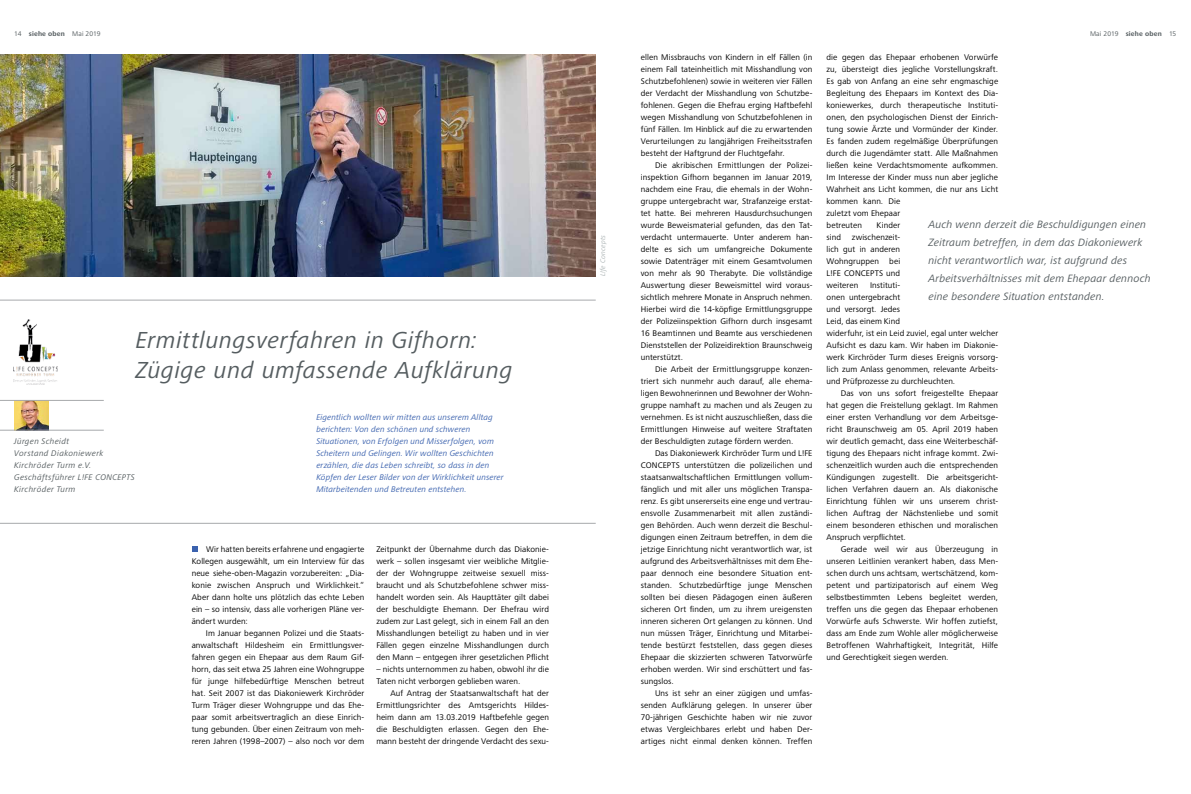
<style>
.page{position:relative;width:1191px;height:794px;background:#fff}
.page>*{position:absolute;margin:0;border:0;box-sizing:border-box;transform-origin:0 0}
.t1{font:italic 24px/30px "Frutiger Next Pro";letter-spacing:.025em;color:#555d60}
.t2{font:italic 11px/18px "Frutiger Next Pro";letter-spacing:.01em;color:#555d60}
.t3{font:8.5px/12px "Frutiger Next Pro";letter-spacing:.01em;color:#000;text-align:justify}
.t4{font:italic 8.5px/12px "Frutiger Next Pro";letter-spacing:.01em;color:#3b62ae}
.t5{font:italic 8.5px/12px "Frutiger Next Pro";letter-spacing:.04em;color:#555d60}
.t6{font:7px "Frutiger Next Pro";letter-spacing:-.005em;color:#555d60}
.t7{font:italic 7px "Frutiger Next Pro";color:#abb3b4}
.s1{font-weight:700}
</style>
<div class="page">
<img style="left:0;top:54px;width:595px;height:222px">
<hr style="left:0;top:300px;width:596px;height:1px;background:#a7a9ac">
<svg style="left:192px;top:546px;width:6px;height:6px"></svg>
<img style="left:14px;top:401px;width:34px;height:29px">
<hr style="left:0;top:430px;width:104px;height:1px;background:#a7a9ac">
<hr style="left:0;top:400px;width:104px;height:1px;background:#a7a9ac">
<img style="left:14px;top:320px;width:43px;height:64px">
<hr style="left:0;top:523px;width:596px;height:1px;background:#a7a9ac">
<p class="t6" style="left:14px;top:30px;width:88px">14 <span class="s1">siehe oben</span> Mai 2019</p>
<p class="t6" style="left:1090px;top:30px;width:88px">Mai 2019 <span class="s1">siehe oben</span> 15</p>
<h1 class="t1" style="left:136px;top:325px;width:378px">Ermittlungsverfahren in Gifhorn:<br>Zügige und umfassende Aufklärung</h1>
<p class="t5" style="left:14px;top:435px;width:122px">Jürgen Scheidt<br>Vorstand Diakoniewerk<br>Kirchröder Turm e.V.<br>Geschäftsführer L!FE CONCEPTS<br>Kirchröder Turm</p>
<p class="t4" style="left:316px;top:411px;width:189px">Eigentlich wollten wir mitten aus unserem Alltag berichten: Von den schönen und schweren Situationen, von Erfolgen und Misserfolgen, vom Scheitern und Gelingen. Wir wollten Geschichten erzählen, die das Leben schreibt, so dass in den Köpfen der Leser Bilder von der Wirklichkeit unserer Mitarbeitenden und Betreuten entstehen.</p>
<p class="t3" style="left:192px;top:543px;width:174px;text-indent:14px">Wir hatten bereits erfahrene und engagierte Kollegen ausgewählt, um ein Interview für das neue siehe-oben-Magazin vorzubereiten: „Dia&shy;konie zwischen Anspruch und Wirklichkeit.“ Aber dann holte uns plötzlich das echte Leben ein – so intensiv, dass alle vorherigen Pläne ver&shy;ändert wurden:</p>
<p class="t3" style="left:192px;top:627px;width:174px;text-indent:14px">Im Januar begannen Polizei und die Staats&shy;anwaltschaft Hildesheim ein Ermittlungsver&shy;fahren gegen ein Ehepaar aus dem Raum Gif&shy;horn, das seit etwa 25 Jahren eine Wohngruppe für junge hilfebedürftige Menschen betreut hat. Seit 2007 ist das Diakoniewerk Kirchröder Turm Träger dieser Wohngruppe und das Ehe&shy;paar somit arbeitsvertraglich an diese Einrich&shy;tung gebunden. Über einen Zeitraum von meh&shy;reren Jahren (1998–2007) – also noch vor dem</p>
<p class="t3" style="left:376px;top:543px;width:174px">Zeitpunkt der Übernahme durch das Diakonie&shy;werk – sollen insgesamt vier weibliche Mitglie&shy;der der Wohngruppe zeitweise sexuell miss&shy;braucht und als Schutzbefohlene schwer miss&shy;handelt worden sein. Als Haupttäter gilt dabei der beschuldigte Ehemann. Der Ehefrau wird zudem zur Last gelegt, sich in einem Fall an den Misshandlungen beteiligt zu haben und in vier Fällen gegen einzelne Misshandlungen durch den Mann – entgegen ihrer gesetzlichen Pflicht</p>
<p class="t3" style="left:376px;top:663px;width:174px">– nichts unternommen zu haben, obwohl ihr die<br>Taten nicht verborgen geblieben waren.</p>
<p class="t3" style="left:376px;top:687px;width:174px;text-indent:14px">Auf Antrag der Staatsanwaltschaft hat der Ermittlungsrichter des Amtsgerichts Hildes&shy;heim dann am 13.03.2019 Haftbefehle gegen die Beschuldigten erlassen. Gegen den Ehe&shy;mann besteht der dringende Verdacht des sexu-</p>
<p class="t7" style="left:599px;top:276px;width:43px;rotate:-90deg">L!fe Concepts</p>
<p class="t3" style="left:641px;top:51px;width:173px">ellen Missbrauchs von Kindern in elf Fällen (in einem Fall tateinheitlich mit Misshandlung von Schutzbefohlenen) sowie in weiteren vier Fällen der Verdacht der Misshandlung von Schutzbe&shy;fohlenen. Gegen die Ehefrau erging Haftbefehl wegen Misshandlung von Schutzbefohlenen in fünf Fällen. Im Hinblick auf die zu erwartenden Verurteilungen zu langjährigen Freiheitsstrafen besteht der Haftgrund der Fluchtgefahr.</p>
<p class="t3" style="left:641px;top:159px;width:173px;text-indent:14px">Die akribischen Ermittlungen der Polizei&shy;inspektion Gifhorn begannen im Januar 2019, nachdem eine Frau, die ehemals in der Wohn&shy;gruppe untergebracht war, Strafanzeige erstat&shy;tet hatte. Bei mehreren Hausdurchsuchungen wurde Beweismaterial gefunden, das den Tat&shy;verdacht untermauerte. Unter anderem han&shy;delte es sich um umfangreiche Dokumente sowie Datenträger mit einem Gesamtvolumen von mehr als 90 Therabyte. Die vollständige Auswertung dieser Beweismittel wird voraus&shy;sichtlich mehrere Monate in Anspruch nehmen.<br>Hierbei wird die 14-köpfige Ermittlungsgruppe der Polizeiinspektion Gifhorn durch insgesamt 16 Beamtinnen und Beamte aus verschiedenen Dienststellen der Polizeidirektion Braunschweig unterstützt.</p>
<p class="t3" style="left:641px;top:363px;width:173px;text-indent:14px">Die Arbeit der Ermittlungsgruppe konzen&shy;triert sich nunmehr auch darauf, alle ehema&shy;ligen Bewohnerinnen und Bewohner der Wohn&shy;gruppe namhaft zu machen und als Zeugen zu vernehmen. Es ist nicht auszuschließen, dass die Ermittlungen Hinweise auf weitere Straftaten der Beschuldigten zutage fördern werden.</p>
<p class="t3" style="left:641px;top:447px;width:173px;text-indent:14px">Das Diakoniewerk Kirchröder Turm und L!FE CONCEPTS unterstützen die polizeilichen und staatsanwaltschaftlichen Ermittlungen vollum&shy;fänglich und mit aller uns möglichen Transpa&shy;renz. Es gibt unsererseits eine enge und vertrau&shy;ensvolle Zusammenarbeit mit allen zuständi&shy;gen Behörden. Auch wenn derzeit die Beschul&shy;digungen einen Zeitraum betreffen, in dem die jetzige Einrichtung nicht verantwortlich war, ist aufgrund des Arbeitsverhältnisses mit dem Ehe&shy;paar dennoch eine besondere Situation ent&shy;standen. Schutzbedürftige junge Menschen sollten bei diesen Pädagogen einen äußeren sicheren Ort finden, um zu ihrem ureigensten inneren sicheren Ort gelangen zu können. Und nun müssen Träger, Einrichtung und Mitarbei&shy;tende bestürzt feststellen, dass gegen dieses Ehepaar die skizzierten schweren Tatvorwürfe erhoben werden. Wir sind erschüttert und fas&shy;sungslos.</p>
<p class="t3" style="left:641px;top:687px;width:173px;text-indent:14px">Uns ist sehr an einer zügigen und umfas&shy;senden Aufklärung gelegen. In unserer über 70-jährigen Geschichte haben wir nie zuvor etwas Vergleichbares erlebt und haben Der&shy;artiges nicht einmal denken können. Treffen</p>
<p class="t3" style="left:826px;top:51px;width:173px;text-align:left">die gegen das Ehepaar erhobenen Vorwürfe zu, übersteigt dies jegliche Vorstellungskraft.<br>Es gab von Anfang an eine sehr engmaschige Begleitung des Ehepaars im Kontext des Dia&shy;koniewerkes, durch therapeutische Instituti&shy;onen, den psychologischen Dienst der Einrich&shy;tung sowie Ärzte und Vormünder der Kinder.<br>Es fanden zudem regelmäßige Überprüfungen durch die Jugendämter statt. Alle Maßnahmen ließen keine Verdachtsmomente aufkommen.<br>Im Interesse der Kinder muss nun aber jegliche Wahrheit ans Licht kommen, die nur ans Licht kommen kann. Die<br>zuletzt vom Ehepaar<br>betreuten</p>
<p class="t2" style="left:928px;top:215px;width:223px">Auch wenn derzeit die Beschuldigungen einen Zeitraum betreffen, in dem das Diakoniewerk nicht verantwortlich war, ist aufgrund des Arbeitsverhältnisses mit dem Ehepaar dennoch eine besondere Situation entstanden.</p>
<p class="t3" style="left:826px;top:219px;width:75px;text-indent:50px">Kinder sind zwischenzeit&shy;lich gut in anderen Wohngruppen bei L!FE CONCEPTS und weiteren</p>
<p class="t3" style="left:826px;top:279px;width:173px;text-align:left;text-indent:43px">Instituti-<br>onen untergebracht<br>und versorgt. Jedes<br>Leid, das einem Kind<br>widerfuhr, ist ein Leid zuviel, egal unter welcher<br>Aufsicht es dazu kam. Wir haben im Diakonie&shy;werk Kirchröder Turm dieses Ereignis vorsorg&shy;lich zum Anlass genommen, relevante Arbeits&shy;und Prüfprozesse zu durchleuchten.</p>
<p class="t3" style="left:826px;top:387px;width:173px;text-indent:14px">Das von uns sofort freigestellte Ehepaar hat gegen die Freistellung geklagt. Im Rahmen einer ersten Verhandlung vor dem Arbeitsge&shy;richt Braunschweig am 05. April 2019 haben wir deutlich gemacht, dass eine Weiterbeschäf&shy;tigung des Ehepaars nicht infrage kommt. Zwi&shy;schenzeitlich wurden auch die entsprechenden Kündigungen zugestellt. Die arbeitsgericht&shy;lichen Verfahren dauern an. Als diakonische Einrichtung fühlen wir uns unserem christ&shy;lichen Auftrag der Nächstenliebe und somit einem besonderen ethischen und moralischen Anspruch verpflichtet.</p>
<p class="t3" style="left:826px;top:543px;width:173px;text-indent:14px">Gerade weil wir aus Überzeugung in unseren Leitlinien verankert haben, dass Men&shy;schen durch uns achtsam, wertschätzend, kom&shy;petent und partizipatorisch auf einem Weg selbstbestimmten Lebens begleitet werden, treffen uns die gegen das Ehepaar erhobenen Vorwürfe aufs Schwerste. Wir hoffen zutiefst, dass am Ende zum Wohle aller möglicherweise Betroffenen Wahrhaftigkeit, Integrität, Hilfe und Gerechtigkeit siegen werden.</p>
</div>
